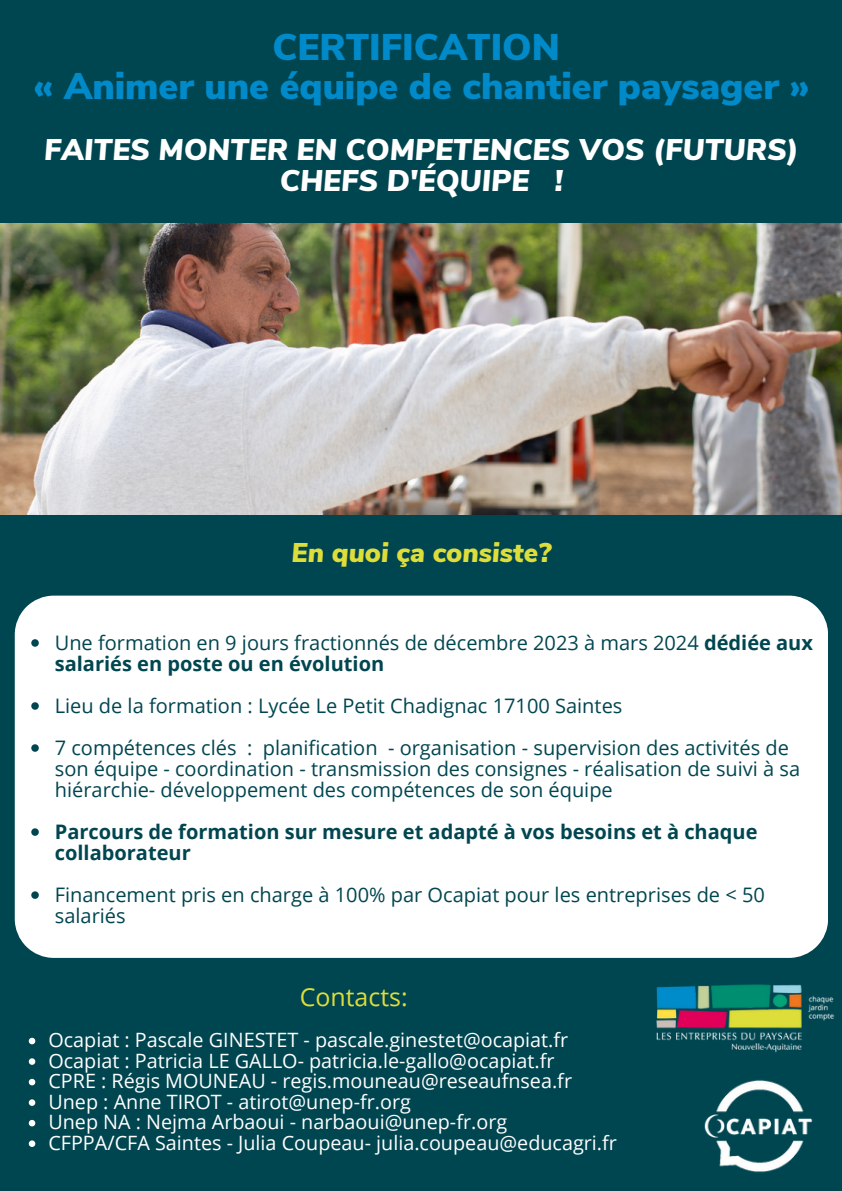
<style>
.page{position:relative;width:842px;height:1191px;background:#004650}
.page>*{position:absolute;margin:0;border:0;box-sizing:border-box;transform-origin:0 0}
.t1{font:900 37px "Nunito Sans";color:#008ac9}
.t2{font:italic 900 29.8px/31.6px "Nunito Sans";color:#fff;text-align:center}
.t3{font:italic 900 27px "Nunito Sans";color:#dedd3a}
.t4{font:25px "Open Sans";color:#dedd3a}
.t5{font:20px/21px "Open Sans";color:#004650}
.t6{font:700 20px/21px "Open Sans";color:#004650}
.t7{font:19.8px "Open Sans";color:#fff}
.s1{font-weight:700}
</style>
<div class="page">
<img style="left:0;top:223px;width:842px;height:292px">
<div style="left:15px;top:596px;width:813px;height:362px;background:#fff"></div>
<svg style="left:31px;top:639px;width:8px;height:8px"></svg>
<svg style="left:31px;top:702px;width:8px;height:8px"></svg>
<svg style="left:31px;top:744px;width:8px;height:8px"></svg>
<svg style="left:31px;top:828px;width:8px;height:8px"></svg>
<svg style="left:31px;top:891px;width:8px;height:8px"></svg>
<img style="left:704px;top:1080px;width:109px;height:93px">
<img style="left:656px;top:984px;width:179px;height:69px">
<svg style="left:29px;top:1038px;width:6px;height:6px"></svg>
<svg style="left:29px;top:1058px;width:6px;height:7px"></svg>
<svg style="left:29px;top:1079px;width:6px;height:6px"></svg>
<svg style="left:29px;top:1099px;width:6px;height:7px"></svg>
<svg style="left:29px;top:1120px;width:6px;height:6px"></svg>
<svg style="left:29px;top:1140px;width:6px;height:7px"></svg>
<p class="t1" style="left:272px;top:23px;width:289px">CERTIFICATION</p>
<p class="t1" style="left:33px;top:61px;width:778px">« Animer une équipe de chantier paysager »</p>
<p class="t2" style="left:44px;top:134px;width:756px">FAITES MONTER EN COMPETENCES VOS (FUTURS)<br>CHEFS D'ÉQUIPE !</p>
<p class="t3" style="left:291px;top:535px;width:261px">En quoi ça consiste?</p>
<p class="t5" style="left:55px;top:631px;width:759px">Une formation en 9 jours fractionnés de décembre 2023 à mars 2024 <span class="s1">dédiée aux salariés en poste ou en évolution</span></p>
<p class="t5" style="left:55px;top:695px;width:569px">Lieu de la formation : Lycée Le Petit Chadignac 17100 Saintes</p>
<p class="t5" style="left:55px;top:737px;width:747px">7 compétences clés : planification - organisation - supervision des activités de son équipe - coordination - transmission des consignes - réalisation de suivi à sa hiérarchie- développement des compétences de son équipe</p>
<p class="t6" style="left:55px;top:821px;width:704px">Parcours de formation sur mesure et adapté à vos besoins et à chaque collaborateur</p>
<p class="t5" style="left:55px;top:884px;width:711px">Financement pris en charge à 100% par Ocapiat pour les entreprises de &lt; 50 salariés</p>
<p class="t4" style="left:300px;top:979px;width:109px">Contacts:</p>
<p class="t7" style="left:48px;top:1026px;width:521px">Ocapiat : Pascale GINESTET - pascale.ginestet@ocapiat.fr</p>
<p class="t7" style="left:48px;top:1046px;width:507px">Ocapiat : Patricia LE GALLO- patricia.le-gallo@ocapiat.fr</p>
<p class="t7" style="left:48px;top:1067px;width:525px">CPRE : Régis MOUNEAU - regis.mouneau@reseaufnsea.fr</p>
<p class="t7" style="left:48px;top:1088px;width:364px">Unep : Anne TIROT - atirot@unep-fr.org</p>
<p class="t7" style="left:48px;top:1108px;width:460px">Unep NA : Nejma Arbaoui - narbaoui@unep-fr.org</p>
<p class="t7" style="left:48px;top:1129px;width:570px">CFPPA/CFA Saintes - Julia Coupeau- julia.coupeau@educagri.fr</p>
</div>
